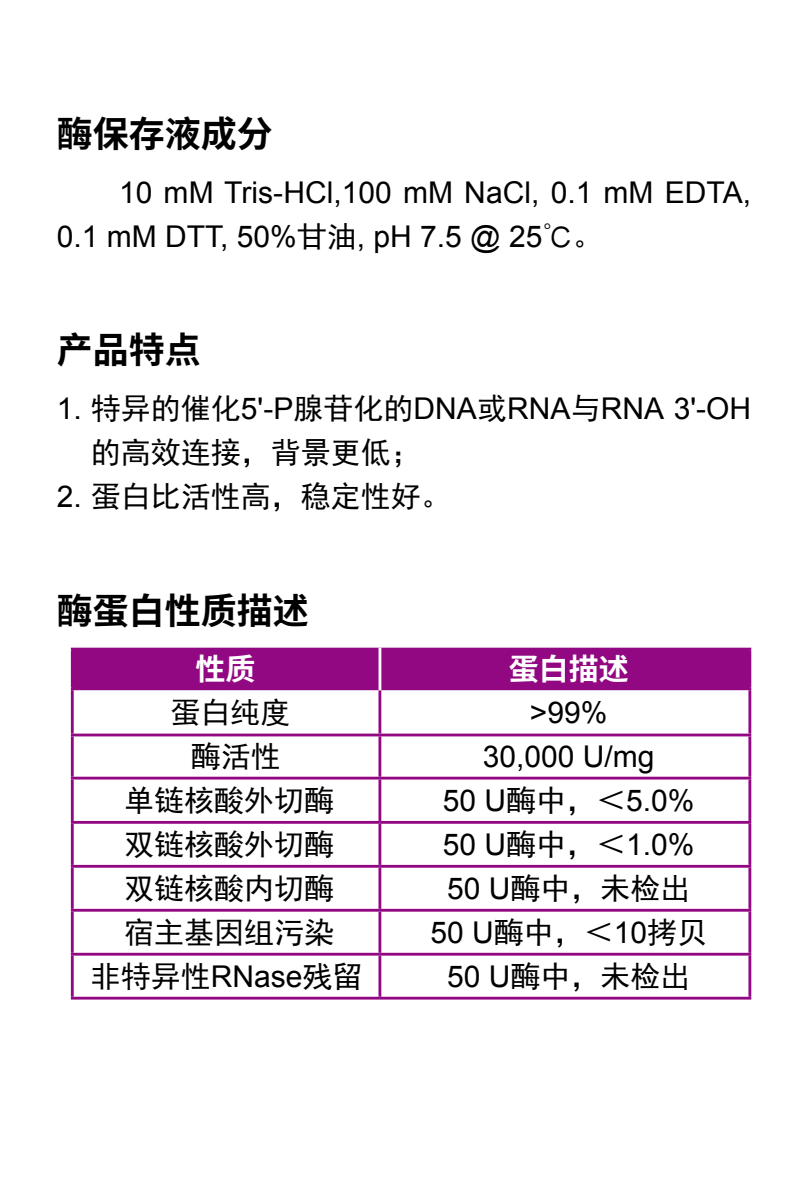
<style>
.page{position:relative;width:808px;height:1191px;background:#fff}
.page>*{position:absolute;margin:0;border:0;box-sizing:border-box;transform-origin:0 0}
.t1{font:700 36px "Source Han Sans CN";color:#000}
.t2{font:30px/44px "Arial";color:#000}
.t3{font:30px "Sim Hei";color:#000}
.t4{font:700 30px "Source Han Sans CN";color:#fff}
.s1{font-family:"Sim Hei"}
.s2{font-family:"Arial"}
</style>
<div class="page">
<div style="left:74px;top:650px;width:674px;height:37px;background:#920883"></div>
<hr style="left:71px;top:647px;width:309px;height:3px;background:#920883">
<hr style="left:71px;top:650px;width:3px;height:37px;background:#920883">
<hr style="left:380px;top:647px;width:371px;height:3px;background:#920883">
<hr style="left:748px;top:650px;width:3px;height:37px;background:#920883">
<hr style="left:71px;top:687px;width:309px;height:3px;background:#920883">
<hr style="left:71px;top:690px;width:3px;height:43px;background:#920883">
<hr style="left:380px;top:687px;width:371px;height:3px;background:#920883">
<hr style="left:378px;top:690px;width:3px;height:43px;background:#920883">
<hr style="left:748px;top:690px;width:3px;height:43px;background:#920883">
<hr style="left:71px;top:733px;width:309px;height:3px;background:#920883">
<hr style="left:71px;top:736px;width:3px;height:40px;background:#920883">
<hr style="left:380px;top:733px;width:371px;height:3px;background:#920883">
<hr style="left:378px;top:736px;width:3px;height:40px;background:#920883">
<hr style="left:748px;top:736px;width:3px;height:40px;background:#920883">
<hr style="left:71px;top:776px;width:309px;height:3px;background:#920883">
<hr style="left:71px;top:779px;width:3px;height:42px;background:#920883">
<hr style="left:380px;top:776px;width:371px;height:3px;background:#920883">
<hr style="left:378px;top:779px;width:3px;height:42px;background:#920883">
<hr style="left:748px;top:779px;width:3px;height:42px;background:#920883">
<hr style="left:71px;top:821px;width:309px;height:2px;background:#920883">
<hr style="left:71px;top:823px;width:3px;height:42px;background:#920883">
<hr style="left:380px;top:821px;width:371px;height:2px;background:#920883">
<hr style="left:378px;top:823px;width:3px;height:42px;background:#920883">
<hr style="left:748px;top:823px;width:3px;height:42px;background:#920883">
<hr style="left:71px;top:865px;width:309px;height:2px;background:#920883">
<hr style="left:71px;top:867px;width:3px;height:42px;background:#920883">
<hr style="left:380px;top:865px;width:371px;height:2px;background:#920883">
<hr style="left:378px;top:867px;width:3px;height:42px;background:#920883">
<hr style="left:748px;top:867px;width:3px;height:42px;background:#920883">
<hr style="left:71px;top:909px;width:309px;height:2px;background:#920883">
<hr style="left:71px;top:911px;width:3px;height:41px;background:#920883">
<hr style="left:380px;top:909px;width:371px;height:2px;background:#920883">
<hr style="left:378px;top:911px;width:3px;height:41px;background:#920883">
<hr style="left:748px;top:911px;width:3px;height:41px;background:#920883">
<hr style="left:71px;top:952px;width:309px;height:3px;background:#920883">
<hr style="left:71px;top:955px;width:3px;height:41px;background:#920883">
<hr style="left:380px;top:952px;width:371px;height:3px;background:#920883">
<hr style="left:378px;top:955px;width:3px;height:41px;background:#920883">
<hr style="left:748px;top:955px;width:3px;height:41px;background:#920883">
<hr style="left:71px;top:996px;width:309px;height:3px;background:#920883">
<hr style="left:380px;top:996px;width:371px;height:3px;background:#920883">
<hr style="left:378px;top:647px;width:3px;height:43px;background:#fff">
<p class="t1" style="left:57px;top:113px;width:218px">酶保存液成分</p>
<p class="t2" style="left:57px;top:170px;width:696px;text-indent:62px">10 mM Tris-HCl,100 mM NaCl, 0.1 mM EDTA,<br>0.1 mM DTT, 50%<span class="s1">甘油</span>, pH 7.5 @ 25<span class="s1">℃。</span></p>
<p class="t1" style="left:57px;top:330px;width:145px">产品特点</p>
<p class="t2" style="left:57px;top:387px;width:696px">1. <span class="s1">特异的催化</span>5'-P<span class="s1">腺苷化的</span>DNA<span class="s1">或</span>RNA<span class="s1">与</span>RNA 3'-OH</p>
<p class="t3" style="left:91px;top:437px;width:331px">的高效连接，背景更低；</p>
<p class="t3" style="left:57px;top:481px;width:396px"><span class="s2">2.</span> 蛋白比活性高，稳定性好。</p>
<p class="t1" style="left:57px;top:590px;width:254px">酶蛋白性质描述</p>
<p class="t4" style="left:195px;top:652px;width:61px">性质</p>
<p class="t4" style="left:509px;top:652px;width:122px">蛋白描述</p>
<p class="t3" style="left:170px;top:697px;width:121px">蛋白纯度</p>
<p class="t2" style="left:530px;top:691px;width:79px">&gt;99%</p>
<p class="t3" style="left:191px;top:741px;width:91px">酶活性</p>
<p class="t2" style="left:483px;top:735px;width:173px">30,000 U/mg</p>
<p class="t3" style="left:124px;top:785px;width:211px">单链核酸外切酶</p>
<p class="t2" style="left:443px;top:779px;width:253px">50 U<span class="s1">酶中，＜</span>5.0%</p>
<p class="t3" style="left:124px;top:829px;width:211px">双链核酸外切酶</p>
<p class="t2" style="left:443px;top:823px;width:253px">50 U<span class="s1">酶中，＜</span>1.0%</p>
<p class="t3" style="left:124px;top:873px;width:211px">双链核酸内切酶</p>
<p class="t3" style="left:447px;top:873px;width:245px"><span class="s2">50 U</span>酶中，未检出</p>
<p class="t3" style="left:124px;top:917px;width:211px">宿主基因组污染</p>
<p class="t3" style="left:430px;top:917px;width:278px"><span class="s2">50 U</span>酶中，＜<span class="s2">10</span>拷贝</p>
<p class="t3" style="left:91px;top:961px;width:273px">非特异性<span class="s2">RNase</span>残留</p>
<p class="t3" style="left:447px;top:961px;width:245px"><span class="s2">50 U</span>酶中，未检出</p>
</div>
